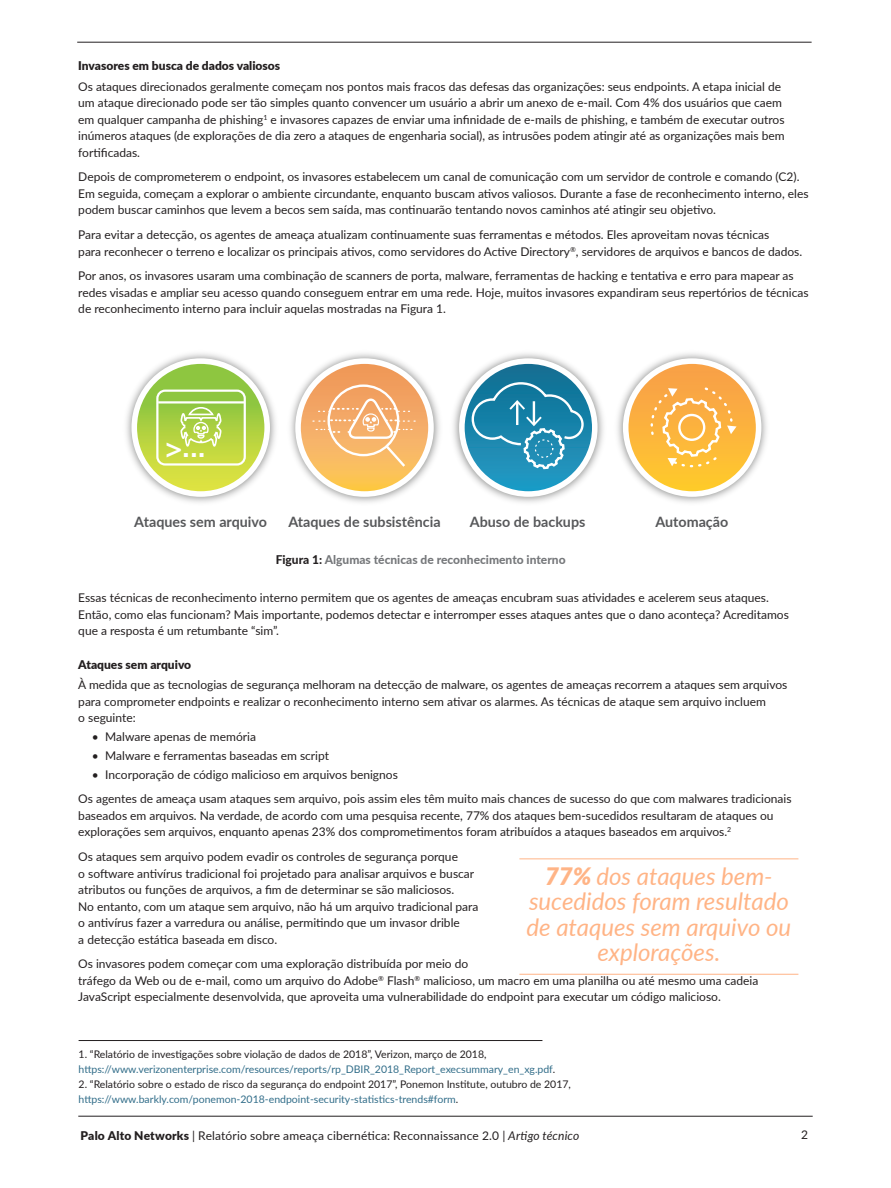
<style>
.page{position:relative;width:891px;height:1188px;background:#fff}
.page>*{position:absolute;margin:0;border:0;box-sizing:border-box;transform-origin:0 0}
.t1{font:500 27.9px "Helvetica Neue";color:#fff}
.pullout{font:italic 24px/25.2px "Lato";color:#ffb486;text-align:center}
.t2{font:700 14.25px "Lato";color:#57585a}
.body_text_-_no_basel{font:12px/16.5px "Lato";color:#231f20}
.subhead_tier_1{font:900 12px "Lato";color:#231f20}
.figure_caption{font:800 12px "Lato";color:#76787b}
.trademark-contact_te{font:10.5px/15px "Lato";color:#316d89}
.trademark-contact_te-2{font:10.5px/15px "Lato";color:#231f20}
.s1{color:#231f20}
.s2{font-weight:900}
.s3{color:#316d89}
.s4{font-style:italic}
</style>
<div class="page">
<hr style="left:78px;top:1116px;width:735px;height:1px;background:#231f20">
<hr style="left:77px;top:42px;width:735px;height:1px;background:#231f20">
<img style="left:126px;top:353px;width:641px;height:150px">
<svg style="left:462px;top:361px;width:133px;height:133px;background:#3f9abb"></svg>
<div style="left:459px;top:358px;width:139px;height:139px;border:6px solid #fff;border-radius:50%"></div>
<svg style="left:134px;top:361px;width:133px;height:133px;background:#b4d44e"></svg>
<div style="left:131px;top:358px;width:139px;height:139px;border:6px solid #fff;border-radius:50%"></div>
<svg style="left:298px;top:361px;width:133px;height:133px;background:#f6b873"></svg>
<div style="left:295px;top:358px;width:139px;height:139px;border:6px solid #fff;border-radius:50%"></div>
<svg style="left:626px;top:361px;width:133px;height:133px;background:#fbbc52"></svg>
<div style="left:623px;top:358px;width:138px;height:139px;border:6px solid #fff;border-radius:50%"></div>
<svg style="left:180px;top:406px;width:42px;height:41px"></svg>
<div style="left:156px;top:390px;width:90px;height:76px;border:2px solid #fff;border-radius:8px"></div>
<hr style="left:158px;top:401px;width:86px;height:3px;background:#fff">
<svg style="left:313px;top:395px;width:102px;height:74px;background:#f6ba7a"></svg>
<svg style="left:470px;top:381px;width:115px;height:90px;background:#3994b5"></svg>
<svg style="left:649px;top:386px;width:88px;height:83px;background:#fbbc55"></svg>
<hr style="left:79px;top:1040px;width:463px;height:1px;background:#231f20">
<hr style="left:519px;top:858px;width:279px;height:1px;background:#ffb486">
<hr style="left:519px;top:974px;width:279px;height:1px;background:#ffb486">
<p class="subhead_tier_1" style="left:78px;top:57px;width:203px">Invasores em busca de dados valiosos</p>
<p class="body_text_-_no_basel" style="left:78px;top:77px;width:708px">Os ataques direcionados geralmente começam nos pontos mais fracos das defesas das organizações: seus endpoints. A etapa inicial de um ataque direcionado pode ser tão simples quanto convencer um usuário a abrir um anexo de e-mail. Com 4% dos usuários que caem em qualquer campanha de phishing<sup>1</sup> e invasores capazes de enviar uma infinidade de e-mails de phishing, e também de executar outros inúmeros ataques (de explorações de dia zero a ataques de engenharia social), as intrusões podem atingir até as organizações mais bem fortificadas.</p>
<p class="body_text_-_no_basel" style="left:78px;top:168px;width:732px">Depois de comprometerem o endpoint, os invasores estabelecem um canal de comunicação com um servidor de controle e comando (C2).<br>Em seguida, começam a explorar o ambiente circundante, enquanto buscam ativos valiosos. Durante a fase de reconhecimento interno, eles podem buscar caminhos que levem a becos sem saída, mas continuarão tentando novos caminhos até atingir seu objetivo.</p>
<p class="body_text_-_no_basel" style="left:78px;top:226px;width:726px">Para evitar a detecção, os agentes de ameaça atualizam continuamente suas ferramentas e métodos. Eles aproveitam novas técnicas<br>para reconhecer o terreno e localizar os principais ativos, como servidores do Active Directory<sup>®</sup>, servidores de arquivos e bancos de dados.</p>
<p class="body_text_-_no_basel" style="left:78px;top:267px;width:732px">Por anos, os invasores usaram uma combinação de scanners de porta, malware, ferramentas de hacking e tentativa e erro para mapear as redes visadas e ampliar seu acesso quando conseguem entrar em uma rede. Hoje, muitos invasores expandiram seus repertórios de técnicas de reconhecimento interno para incluir aquelas mostradas na Figura 1.</p>
<p class="t1" style="left:166px;top:424px;width:42px">&gt;...</p>
<p class="t2" style="left:134px;top:511px;width:134px">Ataques sem arquivo</p>
<p class="t2" style="left:288px;top:511px;width:154px">Ataques de subsistência</p>
<p class="t2" style="left:470px;top:511px;width:117px">Abuso de backups</p>
<p class="t2" style="left:655px;top:511px;width:74px">Automação</p>
<p class="figure_caption" style="left:276px;top:550px;width:291px"><span class="s1">Figura 1:</span> Algumas técnicas de reconhecimento interno</p>
<p class="body_text_-_no_basel" style="left:78px;top:589px;width:712px">Essas técnicas de reconhecimento interno permitem que os agentes de ameaças encubram suas atividades e acelerem seus ataques.<br>Então, como elas funcionam? Mais importante, podemos detectar e interromper esses ataques antes que o dano aconteça? Acreditamos que a resposta é um retumbante “sim”.</p>
<p class="subhead_tier_1" style="left:78px;top:655px;width:114px">Ataques sem arquivo</p>
<p class="body_text_-_no_basel" style="left:78px;top:676px;width:711px">À medida que as tecnologias de segurança melhoram na detecção de malware, os agentes de ameaças recorrem a ataques sem arquivos para comprometer endpoints e realizar o reconhecimento interno sem ativar os alarmes. As técnicas de ataque sem arquivo incluem<br>o seguinte:</p>
<p class="body_text_-_no_basel" style="left:92px;top:728px;width:166px">• Malware apenas de memória</p>
<p class="body_text_-_no_basel" style="left:92px;top:747px;width:239px">• Malware e ferramentas baseadas em script</p>
<p class="body_text_-_no_basel" style="left:92px;top:766px;width:308px">• Incorporação de código malicioso em arquivos benignos</p>
<p class="body_text_-_no_basel" style="left:78px;top:790px;width:715px">Os agentes de ameaça usam ataques sem arquivo, pois assim eles têm muito mais chances de sucesso do que com malwares tradicionais baseados em arquivos. Na verdade, de acordo com uma pesquisa recente, 77% dos ataques bem-sucedidos resultaram de ataques ou explorações sem arquivos, enquanto apenas 23% dos comprometimentos foram atribuídos a ataques baseados em arquivos.<sup>2</sup></p>
<p class="body_text_-_no_basel" style="left:78px;top:848px;width:402px">Os ataques sem arquivo podem evadir os controles de segurança porque<br>o software antivírus tradicional foi projetado para analisar arquivos e buscar atributos ou funções de arquivos, a fim de determinar se são maliciosos.<br>No entanto, com um ataque sem arquivo, não há um arquivo tradicional para o antivírus fazer a varredura ou análise, permitindo que um invasor drible<br>a detecção estática baseada em disco.</p>
<p class="body_text_-_no_basel" style="left:78px;top:955px;width:682px">Os invasores podem começar com uma exploração distribuída por meio do<br>tráfego da Web ou de e-mail, como um arquivo do Adobe<sup>®</sup> Flash<sup>®</sup> malicioso, um macro em uma planilha ou até mesmo uma cadeia<br>JavaScript especialmente desenvolvida, que aproveita uma vulnerabilidade do endpoint para executar um código malicioso.</p>
<p class="pullout" style="left:527px;top:863px;width:266px"><span class="s2">77%</span> dos ataques bem&shy;sucedidos foram resultado de ataques sem arquivo ou explorações.</p>
<p class="trademark-contact_te" style="left:79px;top:1046px;width:478px"><span class="s1">1. “Relatório de investigações sobre violação de dados de 2018”, Verizon, março de 2018, </span>https://www.verizonenterprise.com/resources/reports/rp_DBIR_2018_Report_execsummary_en_xg.pdf<span class="s1">.</span></p>
<p class="trademark-contact_te-2" style="left:79px;top:1076px;width:494px">2. “Relatório sobre o estado de risco da segurança do endpoint 2017”, Ponemon Institute, outubro de 2017, <span class="s3">https://www.barkly.com/ponemon-2018-endpoint-security-statistics-trends#form</span>.</p>
<p class="body_text_-_no_basel" style="left:80px;top:1127px;width:500px"><span class="s2">Palo Alto Networks</span> | Relatório sobre ameaça cibernética: Reconnaissance 2.0 <span class="s4">| Artigo técnico</span></p>
<p class="body_text_-_no_basel" style="left:801px;top:1126px;width:8px">2</p>
</div>
